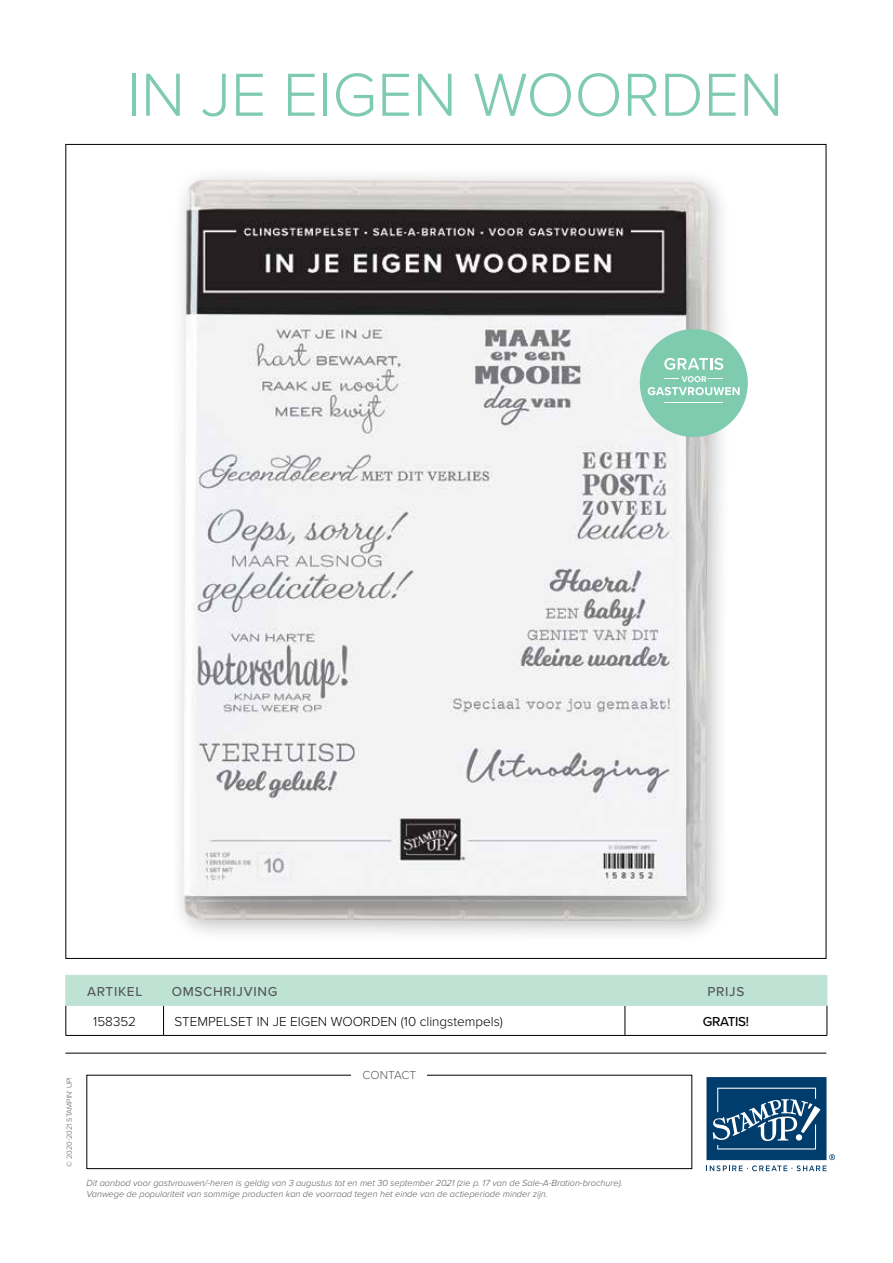
<style>
.page{position:relative;width:893px;height:1263px;background:#fff}
.page>*{position:absolute;margin:0;border:0;box-sizing:border-box;transform-origin:0 0}
.t1{font:300 63px "Proxima Nova";color:#7fcbaf}
.t2{font:300 13.5px "Proxima Nova";color:#000}
.t3{font:500 13.5px "Proxima Nova";letter-spacing:.05em;color:#58595b}
.t4{font:500 13.5px "Proxima Nova";letter-spacing:-.03em;color:#000}
.t5{font:300 12px "Proxima Nova";color:#58595b}
.t6{font:italic 300 9.15px/10.9px "Proxima Nova";color:#58595b}
.t7{font:300 7.5px "Proxima Nova";color:#58595b}
</style>
<div class="page">
<div style="left:87px;top:1075px;width:605px;height:94px;border:1px solid #000"></div>
<div style="left:352px;top:1069px;width:75px;height:10px;background:#fff"></div>
<hr style="left:65px;top:1053px;width:761px;height:1px;background:#000">
<svg style="left:706px;top:1077px;width:129px;height:94px"></svg>
<hr style="left:66px;top:1005px;width:1px;height:30px;background:#000">
<hr style="left:163px;top:1005px;width:1px;height:30px;background:#000">
<hr style="left:625px;top:1005px;width:1px;height:30px;background:#000">
<hr style="left:827px;top:1005px;width:1px;height:30px;background:#000">
<hr style="left:66px;top:1035px;width:98px;height:1px;background:#000">
<hr style="left:164px;top:1035px;width:461px;height:1px;background:#000">
<hr style="left:625px;top:1035px;width:202px;height:1px;background:#000">
<div style="left:65px;top:975px;width:762px;height:30px;background:#bee3d4"></div>
<hr style="left:65px;top:1005px;width:99px;height:1px;background:#bee3d4">
<hr style="left:164px;top:1005px;width:461px;height:1px;background:#bee3d4">
<hr style="left:625px;top:1005px;width:202px;height:1px;background:#bee3d4">
<div style="left:169px;top:166px;width:563px;height:778px;background:#000;opacity:.25"></div>
<img style="left:183px;top:180px;width:526px;height:741px">
<div style="left:640px;top:329px;width:108px;height:108px;background:#7fcbaf;border-radius:50%"></div>
<svg style="left:664px;top:358px;width:59px;height:12px"></svg>
<hr style="left:665px;top:402px;width:58px;height:1px;background:#fff">
<svg style="left:648px;top:376px;width:92px;height:19px"></svg>
<h1 class="t1" style="left:127px;top:48px;width:658px">IN JE EIGEN WOORDEN</h1>
<h2 class="t3" style="left:87px;top:981px;width:57px">ARTIKEL</h2>
<h2 class="t3" style="left:172px;top:981px;width:107px">OMSCHRIJVING</h2>
<h2 class="t3" style="left:707px;top:981px;width:38px">PRIJS</h2>
<h2 class="t2" style="left:93px;top:1011px;width:44px">158352</h2>
<h2 class="t2" style="left:174px;top:1011px;width:330px">STEMPELSET IN JE EIGEN WOORDEN (10 clingstempels)</h2>
<h2 class="t4" style="left:703px;top:1011px;width:47px">GRATIS!</h2>
<p class="t7" style="left:64px;top:1167px;width:92px;rotate:-90deg">© 2020-2021 STAMPIN’ UP!</p>
<h3 class="t5" style="left:362px;top:1066px;width:55px">CONTACT</h3>
<p class="t6" style="left:86px;top:1177px;width:538px">Dit aanbod voor gastvrouwen/-heren is geldig van 3 augustus tot en met 30 september 2021 (zie p. 17 van de Sale-A-Bration-brochure).<br>Vanwege de populariteit van sommige producten kan de voorraad tegen het einde van de actieperiode minder zijn.</p>
</div>
